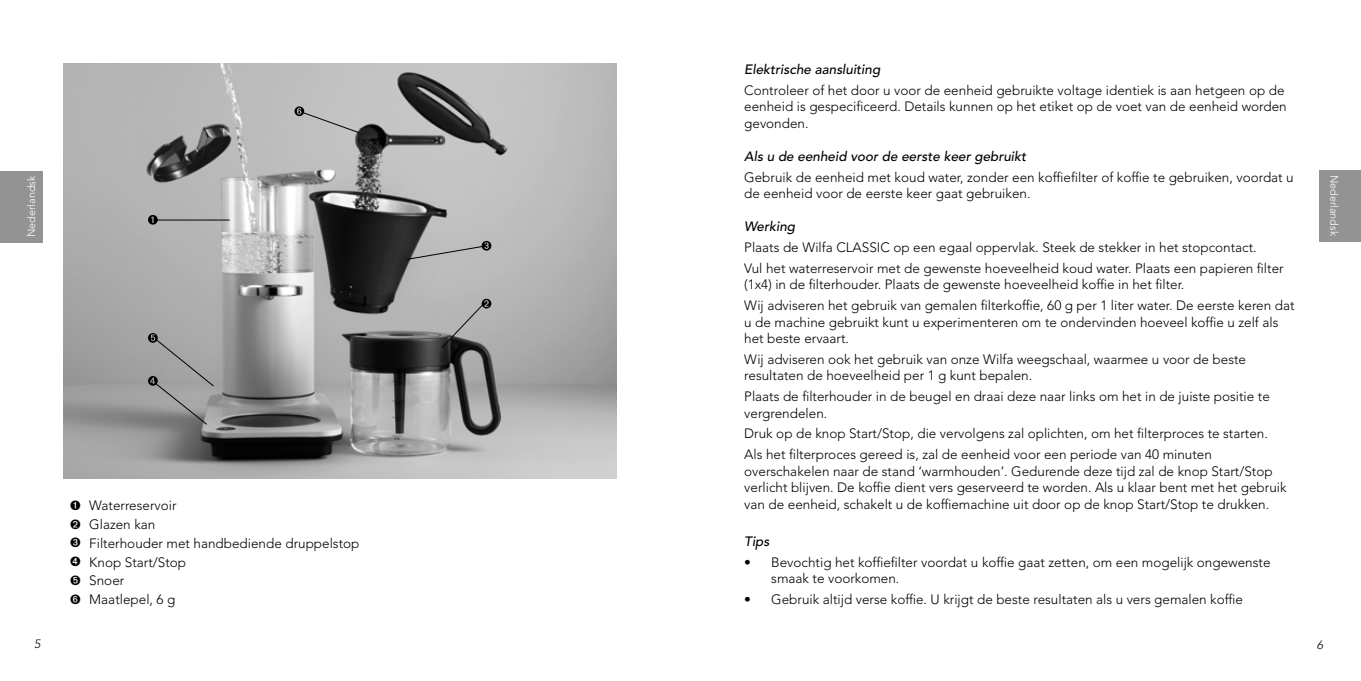
<style>
.page{position:relative;width:1361px;height:681px;background:#fff}
.page>*{position:absolute;margin:0;border:0;box-sizing:border-box;transform-origin:0 0}
.t1{font:300 13.5px/16.5px "Avenir LT Std";color:#000}
.t2{font:italic 500 13.5px "Avenir LT Std";color:#000}
.t3{font:italic 300 12px "Avenir LT Std";color:#000}
.t4{font:300 10.8px "Avenir LT Std";color:#fff}
</style>
<div class="page">
<div style="left:0;top:171px;width:42px;height:71px;background:#939393"></div>
<div style="left:1319px;top:170px;width:42px;height:72px;background:#939393"></div>
<img style="left:64px;top:64px;width:553px;height:414px">
<svg style="left:148px;top:215px;width:10px;height:9px"></svg>
<hr style="left:155px;top:220px;width:75px;height:1px;background:#000">
<svg style="left:406px;top:241px;width:85px;height:19px;background:#9e9e9e"></svg>
<svg style="left:148px;top:333px;width:66px;height:91px;background:#999"></svg>
<svg style="left:294px;top:106px;width:66px;height:27px;background:#b4b4b4"></svg>
<svg style="left:442px;top:298px;width:49px;height:49px;background:#989898"></svg>
<p class="t2" style="left:744px;top:62px;width:137px">Elektrische aansluiting</p>
<p class="t1" style="left:744px;top:82px;width:544px">Controleer of het door u voor de eenheid gebruikte voltage identiek is aan hetgeen op de eenheid is gespecificeerd. Details kunnen op het etiket op de voet van de eenheid worden gevonden.</p>
<p class="t2" style="left:744px;top:148px;width:283px">Als u de eenheid voor de eerste keer gebruikt</p>
<p class="t1" style="left:744px;top:169px;width:551px">Gebruik de eenheid met koud water, zonder een koffiefilter of koffie te gebruiken, voordat u de eenheid voor de eerste keer gaat gebruiken.</p>
<p class="t2" style="left:744px;top:218px;width:52px">Werking</p>
<p class="t1" style="left:744px;top:237px;width:541px;line-height:20.7px">Plaats de Wilfa CLASSIC op een egaal oppervlak. Steek de stekker in het stopcontact.<br>Vul het waterreservoir met de gewenste hoeveelheid koud water. Plaats een papieren filter</p>
<p class="t1" style="left:744px;top:274px;width:552px;line-height:20.7px">(1x4) in de filterhouder. Plaats de gewenste hoeveelheid koffie in het filter.<br>Wij adviseren het gebruik van gemalen filterkoffie, 60 g per 1 liter water. De eerste keren dat</p>
<p class="t1" style="left:744px;top:313px;width:536px">u de machine gebruikt kunt u experimenteren om te ondervinden hoeveel koffie u zelf als het beste ervaart.</p>
<p class="t1" style="left:744px;top:351px;width:503px">Wij adviseren ook het gebruik van onze Wilfa weegschaal, waarmee u voor de beste resultaten de hoeveelheid per 1 g kunt bepalen.</p>
<p class="t1" style="left:744px;top:388px;width:527px">Plaats de filterhouder in de beugel en draai deze naar links om het in de juiste positie te vergrendelen.</p>
<p class="t1" style="left:744px;top:423px;width:525px;line-height:20.7px">Druk op de knop Start/Stop, die vervolgens zal oplichten, om het filterproces te starten.<br>Als het filterproces gereed is, zal de eenheid voor een periode van 40 minuten</p>
<p class="t1" style="left:744px;top:462px;width:544px">overschakelen naar de stand ‘warmhouden’. Gedurende deze tijd zal de knop Start/Stop verlicht blijven. De koffie dient vers geserveerd te worden. Als u klaar bent met het gebruik van de eenheid, schakelt u de koffiemachine uit door op de knop Start/Stop te drukken.</p>
<p class="t2" style="left:744px;top:533px;width:27px">Tips</p>
<p class="t1" style="left:771px;top:553px;width:501px;text-indent:-27px">• Bevochtig het koffiefilter voordat u koffie gaat zetten, om een mogelijk ongewenste smaak te voorkomen.</p>
<p class="t1" style="left:744px;top:591px;width:500px">• Gebruik altijd verse koffie. U krijgt de beste resultaten als u vers gemalen koffie</p>
<p class="t4" style="left:25px;top:237px;width:63px;rotate:-90deg">Nederlandsk</p>
<p class="t4" style="left:1340px;top:174px;width:63px;rotate:90deg">Nederlandsk</p>
<p class="t4" style="left:25px;top:235px;width:30px;rotate:-90deg">Norsk</p>
<p class="t1" style="left:70px;top:496px;width:291px;line-height:18.8px">➊ Waterreservoir<br>➋ Glazen kan<br>➌ Filterhouder met handbediende druppelstop<br>➍ Knop Start/Stop<br>➎ Snoer<br>➏ Maatlepel, 6 g</p>
<p class="t3" style="left:34px;top:636px;width:8px">5</p>
<p class="t3" style="left:1316px;top:637px;width:8px">6</p>
</div>
